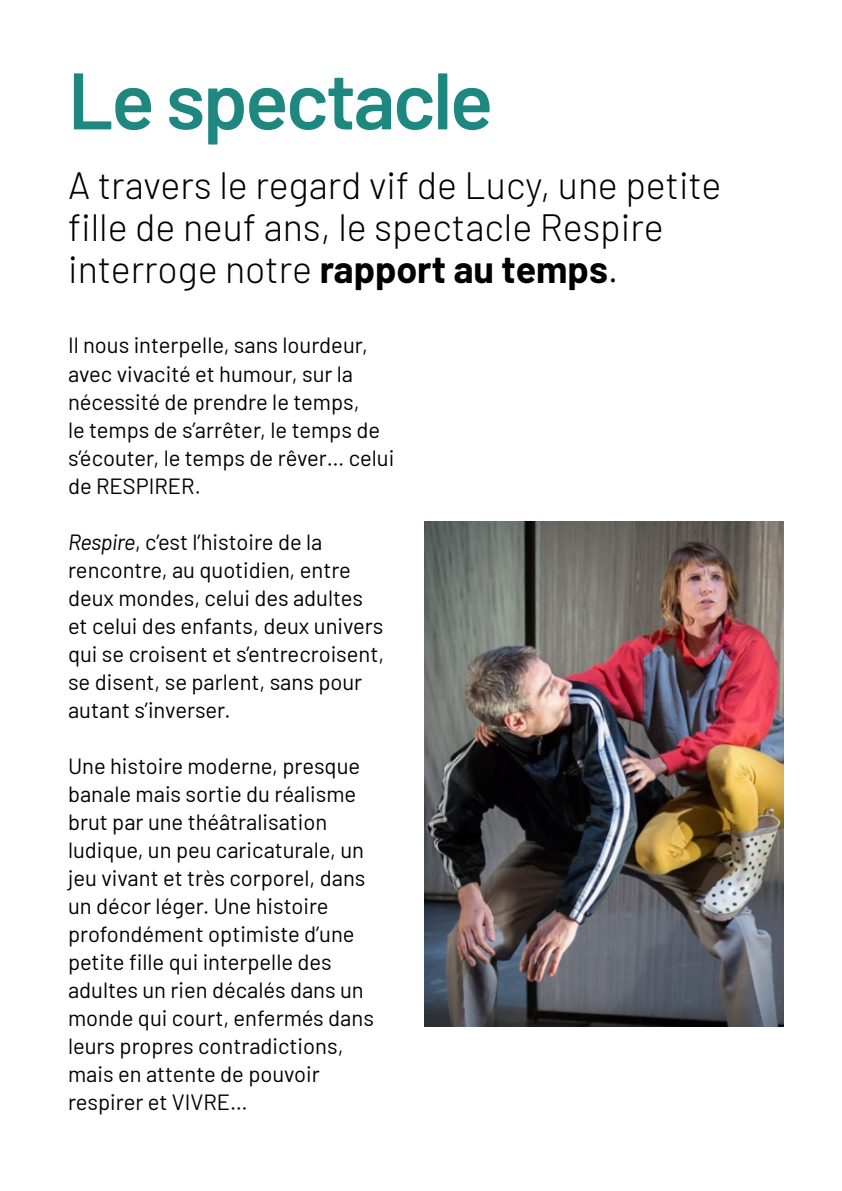
<style>
.page{position:relative;width:842px;height:1191px;background:#fff}
.page>*{position:absolute;margin:0;border:0;box-sizing:border-box;transform-origin:0 0}
.t1{font:600 80px "Barlow";letter-spacing:-.03em;color:#1e8780}
.t2{font:300 38px/42px "Barlow";color:#000}
.t3{font:22px/28px "Barlow";color:#000}
.s1{font-weight:700}
.s2{font-style:italic}
</style>
<div class="page">
<img style="left:424px;top:521px;width:359px;height:505px">
<h1 class="t1" style="left:68px;top:42px;width:427px">Le spectacle</h1>
<h2 class="t2" style="left:68px;top:162px;width:655px">A travers le regard vif de Lucy, une petite fille de neuf ans, le spectacle Respire interroge notre <span class="s1">rapport au temps</span>.</h2>
<p class="t3" style="left:68px;top:330px;width:328px">Il nous interpelle, sans lourdeur, avec vivacité et humour, sur la nécessité de prendre le temps,<br>le temps de s’arrêter, le temps de s’écouter, le temps de rêver… celui de RESPIRER.</p>
<p class="t3" style="left:68px;top:526px;width:318px"><span class="s2">Respire</span>, c’est l’histoire de la rencontre, au quotidien, entre deux mondes, celui des adultes et celui des enfants, deux univers qui se croisent et s’entrecroisent, se disent, se parlent, sans pour autant s’inverser.</p>
<p class="t3" style="left:68px;top:750px;width:307px">Une histoire moderne, presque banale mais sortie du réalisme brut par une théâtralisation ludique, un peu caricaturale, un jeu vivant et très corporel, dans un décor léger. Une histoire profondément optimiste d’une petite fille qui interpelle des adultes un rien décalés dans un monde qui court, enfermés dans leurs propres contradictions, mais en attente de pouvoir respirer et VIVRE…</p>
</div>
